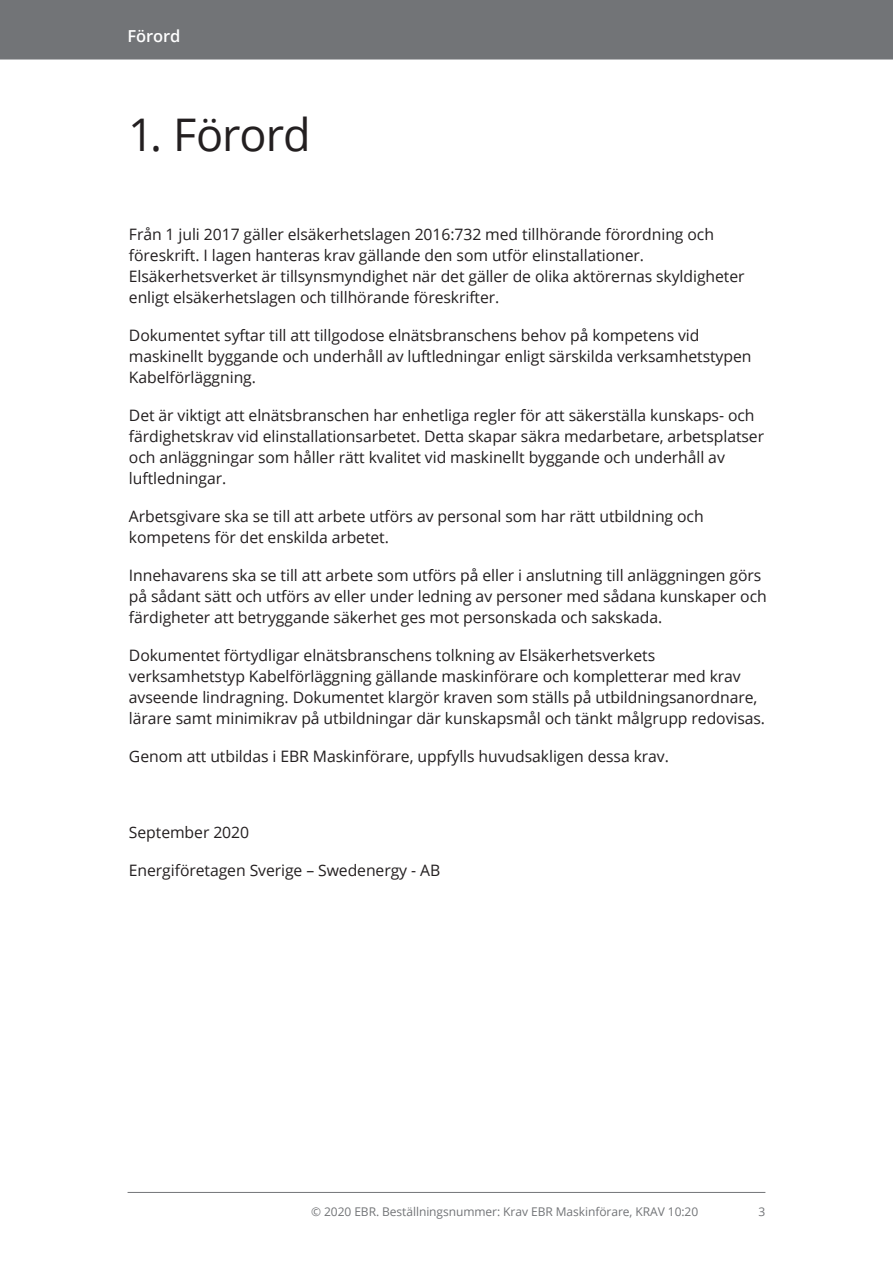
<style>
.page{position:relative;width:893px;height:1263px;background:#fff}
.page>*{position:absolute;margin:0;border:0;box-sizing:border-box;transform-origin:0 0}
.Rubrik_-_H1_-_Nummer{font:45px "Open Sans";letter-spacing:-.02em;color:#231f20}
.Sidhuvud{font:600 16.5px "Open Sans";letter-spacing:-.005em;color:#fff}
.Brödtext{font:15.75px/21px "Open Sans";letter-spacing:-.005em;color:#231f20}
.t1{font:12px "Open Sans";letter-spacing:-.005em;color:#727477}
</style>
<div class="page">
<div style="left:0;top:0;width:893px;height:60px;background:#727477"></div>
<hr style="left:128px;top:1192px;width:637px;height:1px;background:#727477">
<p class="Sidhuvud" style="left:128px;top:25px;width:55px">Förord</p>
<p class="Rubrik_-_H1_-_Nummer" style="left:128px;top:104px;width:184px">1. Förord</p>
<p class="Brödtext" style="left:129px;top:223px;width:617px">Från 1 juli 2017 gäller elsäkerhetslagen 2016:732 med tillhörande förordning och föreskrift. I lagen hanteras krav gällande den som utför elinstallationer.<br>Elsäkerhetsverket är tillsynsmyndighet när det gäller de olika aktörernas skyldigheter enligt elsäkerhetslagen och tillhörande föreskrifter.</p>
<p class="Brödtext" style="left:129px;top:324px;width:624px">Dokumentet syftar till att tillgodose elnätsbranschens behov på kompetens vid maskinellt byggande och underhåll av luftledningar enligt särskilda verksamhetstypen<br>Kabelförläggning.</p>
<p class="Brödtext" style="left:129px;top:404px;width:637px">Det är viktigt att elnätsbranschen har enhetliga regler för att säkerställa kunskaps- och färdighetskrav vid elinstallationsarbetet. Detta skapar säkra medarbetare, arbetsplatser och anläggningar som håller rätt kvalitet vid maskinellt byggande och underhåll av luftledningar.</p>
<p class="Brödtext" style="left:129px;top:505px;width:576px">Arbetsgivare ska se till att arbete utförs av personal som har rätt utbildning och kompetens för det enskilda arbetet.</p>
<p class="Brödtext" style="left:129px;top:564px;width:639px">Innehavarens ska se till att arbete som utförs på eller i anslutning till anläggningen görs på sådant sätt och utförs av eller under ledning av personer med sådana kunskaper och färdigheter att betryggande säkerhet ges mot personskada och sakskada.</p>
<p class="Brödtext" style="left:129px;top:644px;width:638px">Dokumentet förtydligar elnätsbranschens tolkning av Elsäkerhetsverkets verksamhetstyp Kabelförläggning gällande maskinförare och kompletterar med krav avseende lindragning. Dokumentet klargör kraven som ställs på utbildningsanordnare, lärare samt minimikrav på utbildningar där kunskapsmål och tänkt målgrupp redovisas.</p>
<p class="Brödtext" style="left:129px;top:745px;width:541px">Genom att utbildas i EBR Maskinförare, uppfylls huvudsakligen dessa krav.</p>
<p class="Brödtext" style="left:129px;top:821px;width:122px">September 2020</p>
<p class="Brödtext" style="left:129px;top:859px;width:313px">Energiföretagen Sverige – Swedenergy - AB</p>
<p class="t1" style="left:311px;top:1204px;width:389px">© 2020 EBR. Beställningsnummer: Krav EBR Maskinförare, KRAV 10:20</p>
<p class="t1" style="left:758px;top:1204px;width:8px">3</p>
</div>
